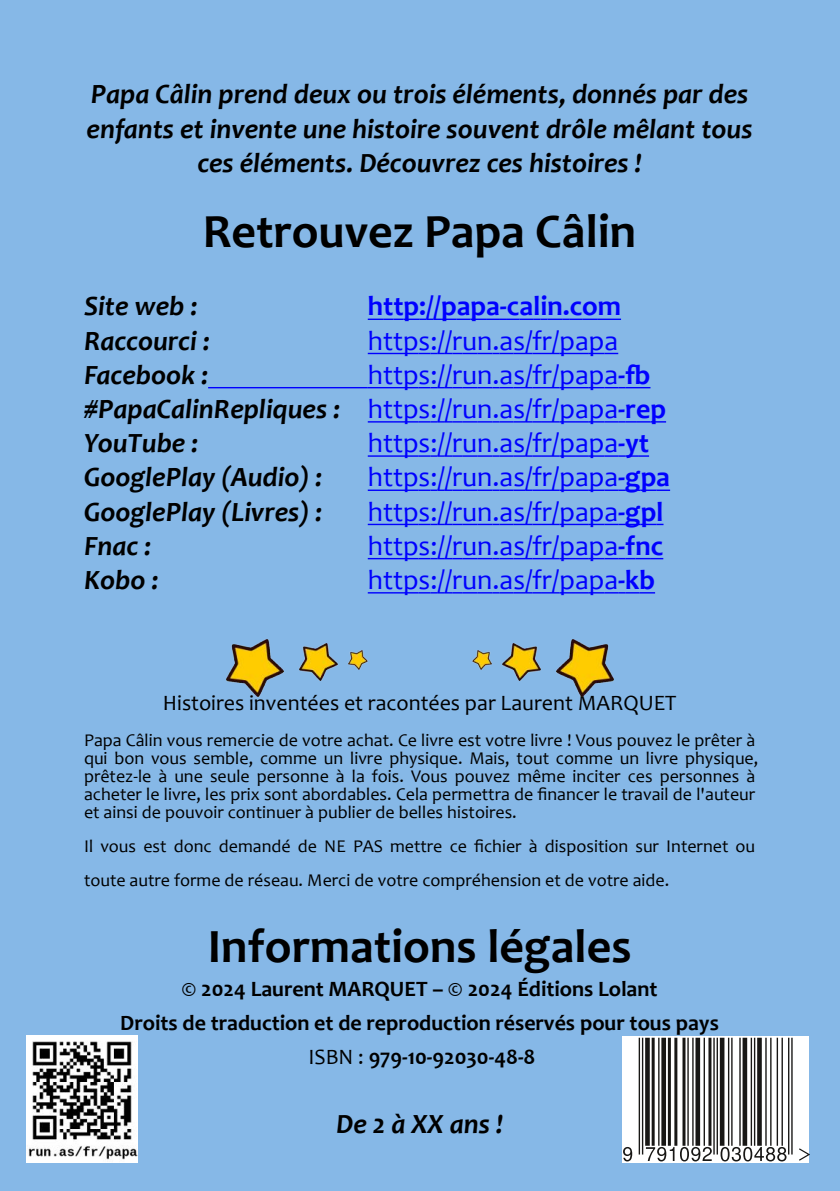
<style>
.page{position:relative;width:840px;height:1191px;background:#fff}
.page>*{position:absolute;margin:0;border:0;box-sizing:border-box;transform-origin:0 0}
.t1{font:700 48px "Candara";color:#000}
.t2{font:28px/34.2px "Candara";color:#00f}
.t3{font:italic 700 28px/34.2px "Candara";color:#000;text-align:center}
.t4{font:700 28px "Candara";color:#00f}
.t5{font:italic 700 28px "Candara";letter-spacing:.105em;color:#000}
.t6{font:700 22px/34.2px "Candara";color:#000;text-align:center}
.t7{font:22px "Candara";color:#000}
.t8{font:18px/18px "Candara";color:#000}
.s1{font-weight:700}
.s2{font-weight:700;font-style:italic;color:#000}
.s3{font-weight:400}
</style>
<div class="page">
<div style="left:0;top:0;width:839px;height:1191px;background:#86b8e7"></div>
<img style="left:26px;top:1035px;width:111px;height:127px">
<svg style="left:367px;top:318px;width:230px;height:2px"></svg>
<hr style="left:597px;top:318px;width:23px;height:2px;background:#00f">
<svg style="left:367px;top:353px;width:251px;height:1px"></svg>
<hr style="left:208px;top:387px;width:159px;height:1px;background:#00f">
<svg style="left:367px;top:387px;width:283px;height:1px"></svg>
<svg style="left:367px;top:421px;width:298px;height:1px"></svg>
<svg style="left:367px;top:455px;width:281px;height:2px"></svg>
<svg style="left:367px;top:489px;width:302px;height:2px"></svg>
<svg style="left:367px;top:524px;width:296px;height:1px"></svg>
<svg style="left:367px;top:558px;width:296px;height:1px"></svg>
<svg style="left:367px;top:592px;width:287px;height:1px"></svg>
<img style="left:227px;top:639px;width:56px;height:57px">
<img style="left:299px;top:643px;width:38px;height:37px">
<img style="left:348px;top:651px;width:19px;height:18px">
<img style="left:556px;top:639px;width:56px;height:57px">
<img style="left:502px;top:643px;width:38px;height:37px">
<img style="left:472px;top:651px;width:19px;height:18px">
<svg style="left:622px;top:1036px;width:186px;height:126px;background:#d3d3d2"></svg>
<hr style="left:638px;top:1037px;width:1px;height:117px;background:#181715">
<hr style="left:641px;top:1037px;width:2px;height:117px;background:#181715">
<svg style="left:644px;top:1037px;width:5px;height:108px"></svg>
<hr style="left:651px;top:1037px;width:3px;height:108px;background:#181715">
<hr style="left:657px;top:1037px;width:2px;height:108px;background:#181715">
<svg style="left:661px;top:1037px;width:4px;height:108px"></svg>
<hr style="left:667px;top:1037px;width:3px;height:108px;background:#181715">
<hr style="left:674px;top:1037px;width:3px;height:108px;background:#181715">
<hr style="left:682px;top:1037px;width:3px;height:108px;background:#181715">
<hr style="left:687px;top:1037px;width:1px;height:108px;background:#181715">
<hr style="left:691px;top:1037px;width:2px;height:108px;background:#181715">
<svg style="left:695px;top:1037px;width:4px;height:108px"></svg>
<hr style="left:703px;top:1037px;width:1px;height:108px;background:#181715">
<hr style="left:708px;top:1037px;width:3px;height:108px;background:#181715">
<hr style="left:713px;top:1037px;width:1px;height:117px;background:#181715">
<hr style="left:716px;top:1037px;width:1px;height:117px;background:#181715">
<div style="left:719px;top:1037px;width:5px;height:108px;background:#181715"></div>
<hr style="left:727px;top:1037px;width:2px;height:108px;background:#181715">
<hr style="left:730px;top:1037px;width:2px;height:108px;background:#181715">
<hr style="left:738px;top:1037px;width:2px;height:108px;background:#181715">
<svg style="left:742px;top:1037px;width:4px;height:108px"></svg>
<hr style="left:750px;top:1037px;width:1px;height:108px;background:#181715">
<hr style="left:753px;top:1037px;width:1px;height:108px;background:#181715">
<svg style="left:756px;top:1037px;width:5px;height:108px"></svg>
<hr style="left:764px;top:1037px;width:2px;height:108px;background:#181715">
<hr style="left:769px;top:1037px;width:2px;height:108px;background:#181715">
<hr style="left:776px;top:1037px;width:1px;height:108px;background:#181715">
<hr style="left:781px;top:1037px;width:1px;height:108px;background:#181715">
<hr style="left:787px;top:1037px;width:2px;height:117px;background:#181715">
<hr style="left:790px;top:1037px;width:2px;height:117px;background:#181715">
<svg style="left:622px;top:1147px;width:10px;height:14px"></svg>
<svg style="left:645px;top:1147px;width:66px;height:14px"></svg>
<svg style="left:720px;top:1147px;width:66px;height:14px"></svg>
<svg style="left:797px;top:1147px;width:12px;height:14px"></svg>
<h2 class="t3" style="left:87px;top:80px;width:667px">Papa Câlin prend deux ou trois éléments, donnés par des enfants et invente une histoire souvent drôle mêlant tous ces éléments. Découvrez ces histoires !</h2>
<h1 class="t1" style="left:203px;top:212px;width:434px">Retrouvez Papa Câlin</h1>
<h2 class="t3" style="left:84px;top:292px;width:115px">Site web :</h2>
<h2 class="t4" style="left:367px;top:295px;width:255px">http://papa‐calin.com</h2>
<h2 class="t3" style="left:84px;top:326px;width:127px">Raccourci :</h2>
<h2 class="t2" style="left:367px;top:326px;width:252px">https://run.as/fr/papa</h2>
<h2 class="t3" style="left:84px;top:360px;width:126px">Facebook :</h2>
<h2 class="t2" style="left:84px;top:360px;width:583px;text-indent:283px">https://run.as/fr/papa<span class="s1">‐fb </span><span class="s2">#PapaCalinRepliques :</span> https://run.as/fr/papa<span class="s1">‐rep<br></span><span class="s2">YouTube :</span></h2>
<h2 class="t2" style="left:367px;top:429px;width:282px">https://run.as/fr/papa<span class="s1">‐yt</span></h2>
<h2 class="t3" style="left:84px;top:463px;width:240px">GooglePlay (Audio) :</h2>
<h2 class="t2" style="left:367px;top:463px;width:303px">https://run.as/fr/papa<span class="s1">‐gpa</span></h2>
<h2 class="t3" style="left:84px;top:497px;width:240px">GooglePlay (Livres) :</h2>
<h2 class="t2" style="left:367px;top:497px;width:297px">https://run.as/fr/papa<span class="s1">‐gpl</span></h2>
<h2 class="t3" style="left:84px;top:531px;width:69px">Fnac :</h2>
<h2 class="t2" style="left:367px;top:531px;width:297px">https://run.as/fr/papa<span class="s1">‐fnc</span></h2>
<h2 class="t3" style="left:84px;top:565px;width:76px">Kobo :</h2>
<h2 class="t2" style="left:367px;top:565px;width:288px">https://run.as/fr/papa<span class="s1">‐kb</span></h2>
<p class="t7" style="left:163px;top:693px;width:514px">Histoires inventées et racontées par Laurent MARQUET</p>
<p class="t8" style="left:84px;top:732px;width:675px">Papa Câlin vous remercie de votre achat. Ce livre est votre livre ! Vous pouvez le prêter à qui bon vous semble, comme un livre physique. Mais, tout comme un livre physique, prêtez‐le à une seule personne à la fois. Vous pouvez même inciter ces personnes à acheter le livre, les prix sont abordables. Cela permettra de financer le travail de l'auteur et ainsi de pouvoir continuer à publier de belles histoires.</p>
<p class="t8" style="left:84px;top:830px;width:672px;line-height:34.2px">Il vous est donc demandé de NE PAS mettre ce fichier à disposition sur Internet ou toute autre forme de réseau. Merci de votre compréhension et de votre aide.</p>
<h1 class="t1" style="left:207px;top:926px;width:425px">Informations légales</h1>
<p class="t6" style="left:120px;top:973px;width:600px">© 2024 Laurent MARQUET – © 2024 Éditions Lolant<br>Droits de traduction et de reproduction réservés pour tous pays<br><span class="s3">ISBN :</span> 979‐10‐92030‐48‐8</p>
<h2 class="t5" style="left:336px;top:1112px;width:168px">De2àXXans!</h2>
</div>
